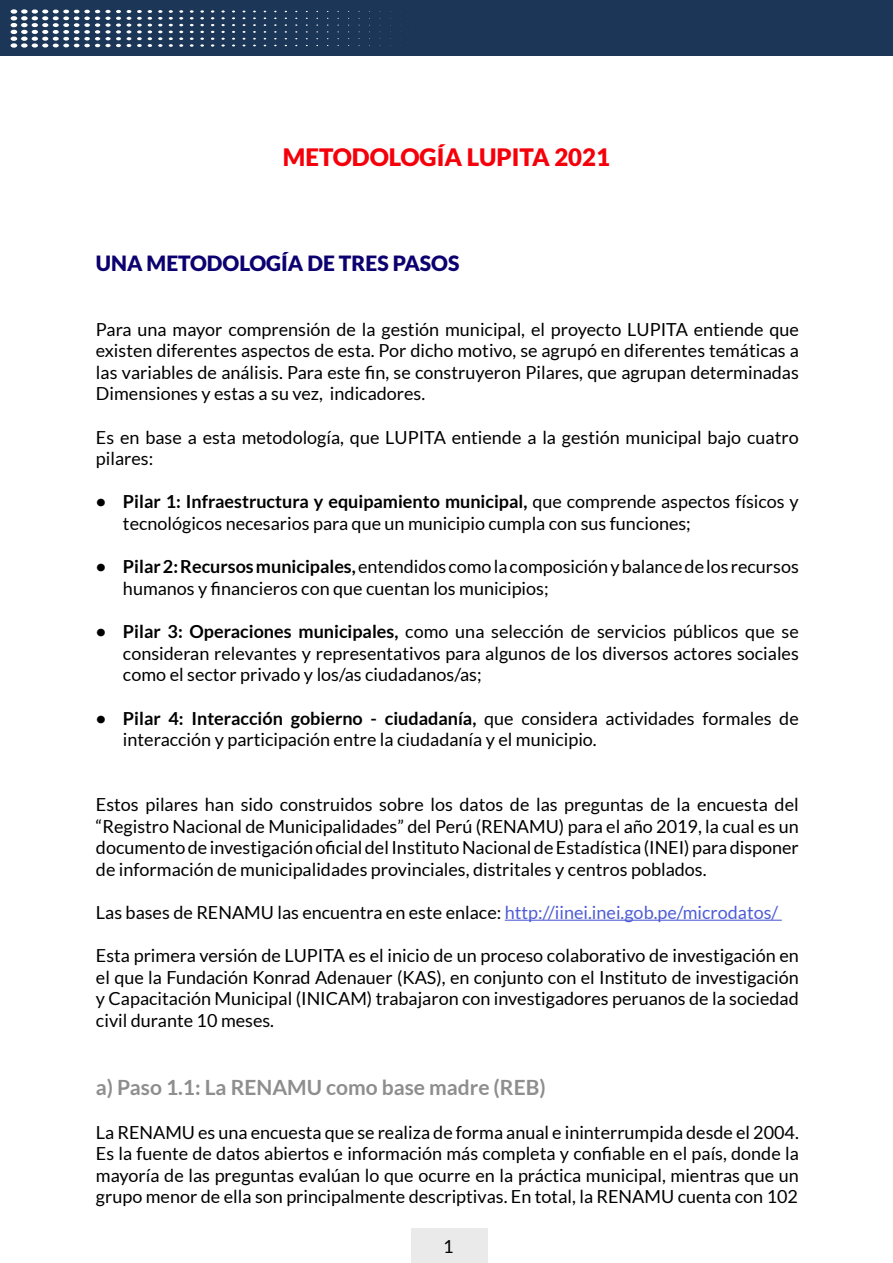
<style>
.page{position:relative;width:893px;height:1263px;background:#fff}
.page>*{position:absolute;margin:0;border:0;box-sizing:border-box;transform-origin:0 0}
.t1{font:900 24px "Lato";color:#f5000a}
.t2{font:700 21px "Lato";color:#8e8e8e}
.t3{font:900 21px "Lato";color:#0c0070}
.t4{font:18px/21.6px "Lato";color:#000;text-align:justify}
.t5{font:18px "Minion Pro";color:#000}
.s1{font-weight:700}
.s2{color:#4f5cd6}
</style>
<div class="page">
<hr style="left:505px;top:920px;width:277px;height:1px;background:#4f5cd6">
<div style="left:0;top:0;width:893px;height:55px;background:#1c3657"></div>
<svg style="left:306px;top:18px;width:2px;height:21px"></svg>
<svg style="left:295px;top:18px;width:2px;height:21px"></svg>
<svg style="left:285px;top:18px;width:2px;height:21px"></svg>
<svg style="left:274px;top:18px;width:3px;height:21px"></svg>
<svg style="left:264px;top:11px;width:2px;height:35px"></svg>
<svg style="left:253px;top:11px;width:3px;height:35px"></svg>
<svg style="left:243px;top:11px;width:2px;height:35px"></svg>
<svg style="left:232px;top:11px;width:3px;height:36px"></svg>
<svg style="left:221px;top:10px;width:4px;height:37px"></svg>
<svg style="left:211px;top:10px;width:3px;height:37px"></svg>
<svg style="left:200px;top:10px;width:4px;height:37px"></svg>
<svg style="left:190px;top:10px;width:4px;height:37px"></svg>
<svg style="left:179px;top:10px;width:4px;height:37px"></svg>
<svg style="left:169px;top:10px;width:4px;height:37px"></svg>
<svg style="left:158px;top:10px;width:4px;height:37px"></svg>
<svg style="left:148px;top:10px;width:4px;height:37px"></svg>
<svg style="left:137px;top:10px;width:5px;height:37px"></svg>
<svg style="left:127px;top:10px;width:4px;height:37px"></svg>
<svg style="left:11px;top:9px;width:110px;height:39px"></svg>
<div style="left:412px;top:1228px;width:76px;height:35px;background:#eaeaea"></div>
<p class="t1" style="left:283px;top:143px;width:329px">METODOLOGÍA LUPITA 2021</p>
<p class="t3" style="left:96px;top:251px;width:365px">UNA METODOLOGÍA DE TRES PASOS</p>
<p class="t4" style="left:96px;top:318px;width:704px">Para una mayor comprensión de la gestión municipal, el proyecto LUPITA entiende que existen diferentes aspectos de esta. Por dicho motivo, se agrupó en diferentes temáticas a las variables de análisis. Para este fin, se construyeron Pilares, que agrupan determinadas Dimensiones y estas a su vez, indicadores.</p>
<p class="t4" style="left:96px;top:426px;width:704px">Es en base a esta metodología, que LUPITA entiende a la gestión municipal bajo cuatro pilares:</p>
<p class="t4" style="left:123px;top:491px;width:677px;text-indent:-27px"><span class="s1">• Pilar 1: Infraestructura y equipamiento municipal,</span> que comprende aspectos físicos y tecnológicos necesarios para que un municipio cumpla con sus funciones;</p>
<p class="t4" style="left:123px;top:556px;width:677px;text-indent:-27px"><span class="s1">• Pilar 2: Recursos municipales,</span> entendidos como la composición y balance de los recursos humanos y financieros con que cuentan los municipios;</p>
<p class="t4" style="left:123px;top:621px;width:677px;text-indent:-27px"><span class="s1">• Pilar 3: Operaciones municipales,</span> como una selección de servicios públicos que se consideran relevantes y representativos para algunos de los diversos actores sociales como el sector privado y los/as ciudadanos/as;</p>
<p class="t4" style="left:123px;top:707px;width:677px;text-indent:-27px"><span class="s1">• Pilar 4: Interacción gobierno - ciudadanía,</span> que considera actividades formales de interacción y participación entre la ciudadanía y el municipio.</p>
<p class="t4" style="left:96px;top:793px;width:704px">Estos pilares han sido construidos sobre los datos de las preguntas de la encuesta del “Registro Nacional de Municipalidades” del Perú (RENAMU) para el año 2019, la cual es un documento de investigación oficial del Instituto Nacional de Estadística (INEI) para disponer de información de municipalidades provinciales, distritales y centros poblados.</p>
<p class="t4" style="left:96px;top:901px;width:684px">Las bases de RENAMU las encuentra en este enlace: <span class="s2">http://iinei.inei.gob.pe/microdatos/</span></p>
<p class="t4" style="left:96px;top:945px;width:704px">Esta primera versión de LUPITA es el inicio de un proceso colaborativo de investigación en el que la Fundación Konrad Adenauer (KAS), en conjunto con el Instituto de investigación y Capacitación Municipal (INICAM) trabajaron con investigadores peruanos de la sociedad civil durante 10 meses.</p>
<p class="t2" style="left:96px;top:1076px;width:451px">a) Paso 1.1: La RENAMU como base madre (REB)</p>
<p class="t4" style="left:96px;top:1121px;width:704px">La RENAMU es una encuesta que se realiza de forma anual e ininterrumpida desde el 2004.<br>Es la fuente de datos abiertos e información más completa y confiable en el país, donde la mayoría de las preguntas evalúan lo que ocurre en la práctica municipal, mientras que un grupo menor de ella son principalmente descriptivas. En total, la RENAMU cuenta con 102</p>
<p class="t5" style="left:442px;top:1231px;width:10px">1</p>
<p class="t5" style="left:442px;top:1234px;width:21px">11</p>
<p class="t5" style="left:445px;top:1235px;width:10px">1</p>
</div>
